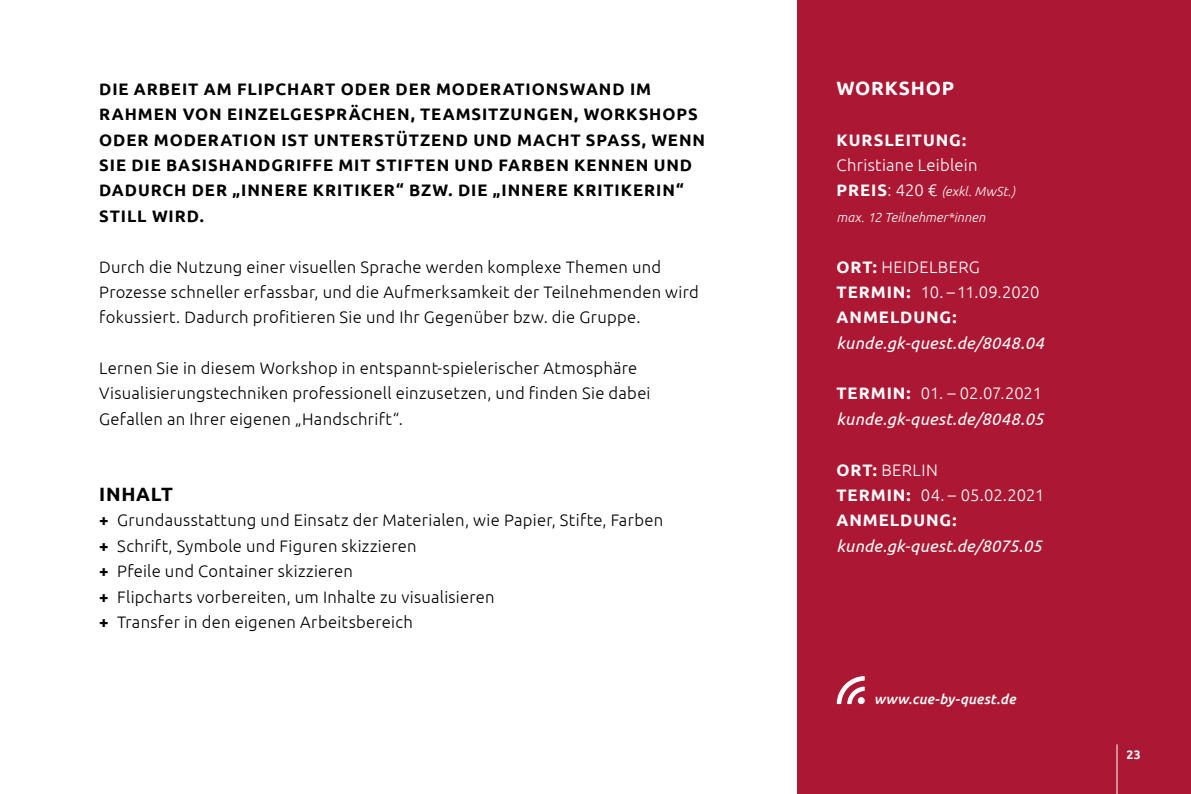
<style>
.page{position:relative;width:1191px;height:794px;background:#fff}
.page>*{position:absolute;margin:0;border:0;box-sizing:border-box;transform-origin:0 0}
.t1{font:700 19.25px "Ubuntu";letter-spacing:.035em;color:#fff}
.t2{font:700 19.25px "Ubuntu";letter-spacing:.04em;color:#000}
.t3{font:300 16.62px/25.4px "Ubuntu";letter-spacing:.015em;color:#000}
.t4{font:700 16.62px/25.4px "Ubuntu";letter-spacing:.055em;color:#000}
.t5{font:italic 16.62px/25.4px "Ubuntu";letter-spacing:.02em;color:#fff}
.t6{font:300 16.62px/25.4px "Ubuntu";letter-spacing:.02em;color:#fff}
.t7{font:700 16.62px/25.4px "Ubuntu";letter-spacing:.055em;color:#fff}
.t8{font:italic 500 14px "Ubuntu";letter-spacing:.01em;color:#fff}
.t9{font:italic 300 13.12px/25.4px "Ubuntu";letter-spacing:.01em;color:#fff}
.t10{font:700 12.25px "Ubuntu";color:#fff}
.s1{font-weight:700}
.s2{font-weight:700;font-style:normal;font-size:16.62px}
.s3{font-style:normal;font-size:16.62px}
.s4{font-weight:700;font-style:normal}
.s5{font-weight:300;font-style:normal}
.s6{font-weight:300}
</style>
<div class="page">
<div style="left:797px;top:0;width:394px;height:794px;background:#ac1834"></div>
<hr style="left:1116px;top:744px;width:1px;height:50px;background:#fff">
<svg style="left:836px;top:676px;width:28px;height:28px"></svg>
<p class="t4" style="left:99px;top:76px;width:607px">DIE ARBEIT AM FLIPCHART ODER DER MODERATIONSWAND IM RAHMEN VON EINZELGESPRÄCHEN, TEAMSITZUNGEN, WORKSHOPS ODER MODERATION IST UNTERSTÜTZEND UND MACHT SPASS, WENN SIE DIE BASISHANDGRIFFE MIT STIFTEN UND FARBEN KENNEN UND DADURCH DER „INNERE KRITIKER“ BZW. DIE „INNERE KRITIKERIN“ STILL WIRD.</p>
<p class="t3" style="left:99px;top:253px;width:601px">Durch die Nutzung einer visuellen Sprache werden komplexe Themen und<br>Prozesse schneller erfassbar, und die Aufmerksamkeit der Teilnehmenden wird fokussiert. Dadurch profitieren Sie und Ihr Gegenüber bzw. die Gruppe.</p>
<p class="t3" style="left:99px;top:355px;width:553px">Lernen Sie in diesem Workshop in entspannt-spielerischer Atmosphäre<br>Visualisierungstechniken professionell einzusetzen, und finden Sie dabei<br>Gefallen an Ihrer eigenen „Handschrift“.</p>
<p class="t2" style="left:99px;top:482px;width:75px">INHALT</p>
<p class="t3" style="left:99px;top:507px;width:565px"><span class="s1">+</span> Grundausstattung und Einsatz der Materialen, wie Papier, Stifte, Farben <span class="s1">+</span> Schrift, Symbole und Figuren skizzieren<br><span class="s1">+</span> Pfeile und Container skizzieren<br><span class="s1">+</span> Flipcharts vorbereiten, um Inhalte zu visualisieren<br><span class="s1">+</span> Transfer in den eigenen Arbeitsbereich</p>
<p class="t1" style="left:836px;top:76px;width:119px">WORKSHOP</p>
<p class="t7" style="left:836px;top:127px;width:131px">KURSLEITUNG:</p>
<p class="t6" style="left:836px;top:152px;width:142px">Christiane Leiblein</p>
<p class="t9" style="left:836px;top:179px;width:180px"><span class="s2">PREIS</span><span class="s3">: 420 €</span> (exkl. MwSt.) max. 12 Teilnehmer*innen</p>
<p class="t6" style="left:836px;top:253px;width:204px"><span class="s1">ORT:</span> HEIDELBERG<br><span class="s1">TERMIN:</span> 10. – 11.09.2020<br><span class="s1">ANMELDUNG:</span></p>
<p class="t5" style="left:836px;top:329px;width:209px">kunde.gk-quest.de/8048.04</p>
<p class="t5" style="left:836px;top:380px;width:208px"><span class="s4">TERMIN:</span> <span class="s5">01. – 02.07.2021 </span>kunde.gk-quest.de/8048.05</p>
<p class="t7" style="left:836px;top:457px;width:209px">ORT: <span class="s6">BERLIN<br></span>TERMIN: <span class="s6">04. – 05.02.2021<br></span>ANMELDUNG:</p>
<p class="t5" style="left:836px;top:532px;width:207px">kunde.gk-quest.de/8075.05</p>
<p class="t8" style="left:873px;top:690px;width:143px">www.cue-by-quest.de</p>
<p class="t10" style="left:1126px;top:747px;width:16px">23</p>
</div>
